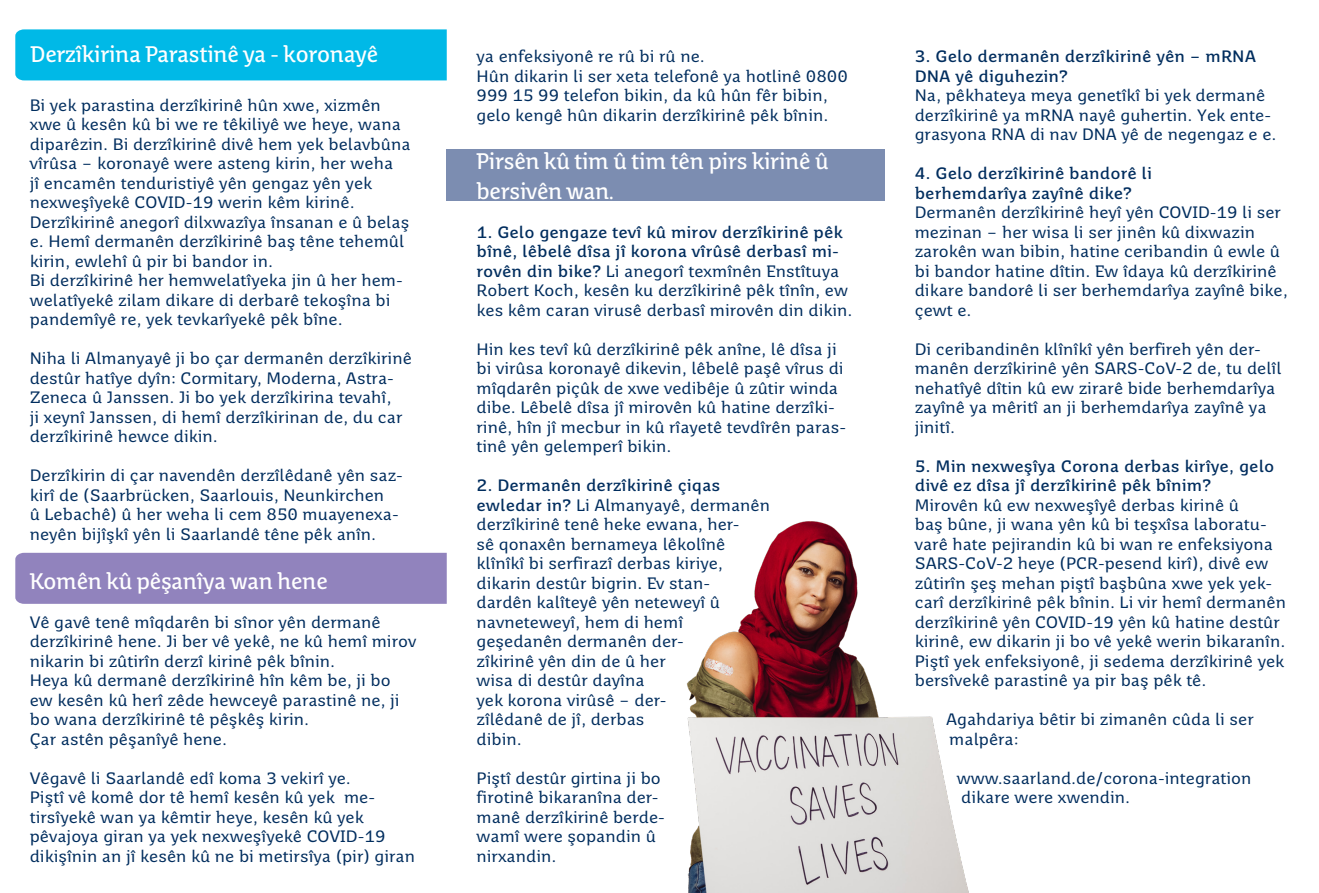
<style>
.page{position:relative;width:1319px;height:893px;background:#fff}
.page>*{position:absolute;margin:0;border:0;box-sizing:border-box;transform-origin:0 0}
.Fließtextüberschrift{font:22.5px/29.2px "Saar 1450 Headline";letter-spacing:-.01em;color:#fff}
.Fließtext{font:16.5px/19.5px "Saar 1450 Text";color:#002d5e}
.Fließtext-2{font:700 16.5px "Saar 1450 Text";color:#002d5e}
.s1{font-weight:700}
</style>
<div class="page">
<div style="left:446px;top:150px;width:438px;height:51px;background:#7c8db1"></div>
<div style="left:15px;top:29px;width:431px;height:51px;background:#00b9e7"></div>
<div style="left:15px;top:553px;width:431px;height:51px;background:#9183bd"></div>
<img style="left:687px;top:521px;width:282px;height:372px">
<p class="Fließtextüberschrift" style="left:30px;top:40px;width:350px">Derzîkirina Parastinê ya - koronayê</p>
<p class="Fließtext" style="left:476px;top:46px;width:230px">ya enfeksiyonê re rû bi rû ne.</p>
<p class="Fließtext" style="left:476px;top:66px;width:373px">Hûn dikarin li ser xeta telefonê ya hotlinê 0800<br>999 15 99 telefon bikin, da kû hûn fêr bibin, gelo kengê hûn dikarin derzîkirinê pêk bînin.</p>
<p class="Fließtextüberschrift" style="left:476px;top:147px;width:353px">Pirsên kû tim û tim tên pirs kirinê û bersivên wan.</p>
<p class="Fließtext" style="left:476px;top:222px;width:377px"><span class="s1">1. Gelo gengaze tevî kû mirov derzîkirinê pêk bînê, lêbelê dîsa jî korona vîrûsê derbasî mi&shy;rovên din bike?</span> Li anegorî texmînên Enstîtuya Robert Koch, kesên ku derzîkirinê pêk tînîn, ew kes kêm caran virusê derbasî mirovên din dikin.</p>
<p class="Fließtext" style="left:476px;top:339px;width:371px">Hin kes tevî kû derzîkirinê pêk anîne, lê dîsa ji bi virûsa koronayê dikevin, lêbelê paşê vîrus di mîqdarên piçûk de xwe vedibêje û zûtir winda dibe. Lêbelê dîsa jî mirovên kû hatine derzîki&shy;rinê, hîn jî mecbur in kû rîayetê tevdîrên paras&shy;tinê yên gelemperî bikin.</p>
<p class="Fließtext-2" style="left:476px;top:475px;width:245px">2. Dermanên derzîkirinê çiqas</p>
<p class="Fließtext" style="left:476px;top:495px;width:295px"><span class="s1">ewledar in?</span> Li Almanyayê, dermanên</p>
<p class="Fließtext" style="left:476px;top:514px;width:265px">derzîkirinê tenê heke ewana, her&shy;sê qonaxên bernameya lêkolînê klînîkî bi serfirazî derbas kiriye, dikarin destûr bigrin. Ev stan&shy;dardên kalîteyê yên neteweyî û navneteweyî, hem di hemî geşedanên dermanên der&shy;zîkirinê yên din de û her<br>wisa di destûr dayîna<br>yek korona virûsê – der-<br>zîlêdanê de jî, derbas<br>dibin.</p>
<p class="Fließtext" style="left:476px;top:768px;width:190px">Piştî destûr girtina ji bo firotinê bikaranîna der&shy;manê derzîkirinê berde&shy;wamî were şopandin û nirxandin.</p>
<p class="Fließtext" style="left:30px;top:95px;width:382px">Bi yek parastina derzîkirinê hûn xwe, xizmên xwe û kesên kû bi we re têkiliyê we heye, wana diparêzin. Bi derzîkirinê divê hem yek belavbûna vîrûsa – koronayê were asteng kirin, her weha<br>jî encamên tenduristiyê yên gengaz yên yek nexweşîyekê COVID-19 werin kêm kirinê.</p>
<p class="Fließtext" style="left:30px;top:212px;width:381px">Derzîkirinê anegorî dilxwazîya însanan e û belaş e. Hemî dermanên derzîkirinê baş têne tehemûl kirin, ewlehî û pir bi bandor in.</p>
<p class="Fließtext" style="left:30px;top:271px;width:374px">Bi derzîkirinê her hemwelatîyeka jin û her hem&shy;welatîyekê zilam dikare di derbarê tekoşîna bi pandemîyê re, yek tevkarîyekê pêk bîne.</p>
<p class="Fließtext" style="left:30px;top:349px;width:383px">Niha li Almanyayê ji bo çar dermanên derzîkirinê destûr hatîye dyîn: Cormitary, Moderna, Astra-Zeneca û Janssen. Ji bo yek derzîkirina tevahî,<br>ji xeynî Janssen, di hemî derzîkirinan de, du car derzîkirinê hewce dikin.</p>
<p class="Fließtext" style="left:30px;top:466px;width:374px">Derzîkirin di çar navendên derzîlêdanê yên saz&shy;kirî de (Saarbrücken, Saarlouis, Neunkirchen<br>û Lebachê) û her weha li cem 850 muayenexa&shy;neyên bijîşkî yên li Saarlandê têne pêk anîn.</p>
<p class="Fließtextüberschrift" style="left:30px;top:567px;width:299px">Komên kû pêşanîya wan hene</p>
<p class="Fließtext" style="left:30px;top:612px;width:388px">Vê gavê tenê mîqdarên bi sînor yên dermanê derzîkirinê hene. Ji ber vê yekê, ne kû hemî mirov nikarin bi zûtirîn derzî kirinê pêk bînin.</p>
<p class="Fließtext" style="left:30px;top:670px;width:371px">Heya kû dermanê derzîkirinê hîn kêm be, ji bo ew kesên kû herî zêde hewceyê parastinê ne, ji bo wana derzîkirinê tê pêşkêş kirin.</p>
<p class="Fließtext" style="left:30px;top:729px;width:199px">Çar astên pêşanîyê hene.</p>
<p class="Fließtext" style="left:30px;top:768px;width:323px">Vêgavê li Saarlandê edî koma 3 vekirî ye.</p>
<p class="Fließtext" style="left:30px;top:787px;width:387px">Piştî vê komê dor tê hemî kesên kû yek me&shy;tirsîyekê wan ya kêmtir heye, kesên kû yek pêvajoya giran ya yek nexweşîyekê COVID-19 dikişînin an jî kesên kû ne bi metirsîya (pir) giran</p>
<p class="Fließtext" style="left:914px;top:46px;width:363px"><span class="s1">3. Gelo dermanên derzîkirinê yên – mRNA DNA yê diguhezin?<br></span>Na, pêkhateya meya genetîkî bi yek dermanê derzîkirinê ya mRNA nayê guhertin. Yek ente&shy;grasyona RNA di nav DNA yê de negengaz e e.</p>
<p class="Fließtext-2" style="left:914px;top:163px;width:239px">4. Gelo derzîkirinê bandorê li</p>
<p class="Fließtext-2" style="left:914px;top:183px;width:219px">berhemdarîya zayînê dike?</p>
<p class="Fließtext" style="left:914px;top:202px;width:374px">Dermanên derzîkirinê heyî yên COVID-19 li ser mezinan – her wisa li ser jinên kû dixwazin zarokên wan bibin, hatine ceribandin û ewle û bi bandor hatine dîtin. Ew îdaya kû derzîkirinê dikare bandorê li ser berhemdarîya zayînê bike, çewt e.</p>
<p class="Fließtext" style="left:914px;top:339px;width:368px">Di ceribandinên klînîkî yên berfireh yên der&shy;manên derzîkirinê yên SARS-CoV-2 de, tu delîl nehatîyê dîtin kû ew zirarê bide berhemdarîya zayînê ya mêritî an ji berhemdarîya zayînê ya jinitî.</p>
<p class="Fließtext" style="left:914px;top:456px;width:373px"><span class="s1">5. Min nexweşîya Corona derbas kirîye, gelo divê ez dîsa jî derzîkirinê pêk bînim?<br></span>Mirovên kû ew nexweşîyê derbas kirinê û<br>baş bûne, ji wana yên kû bi teşxîsa laboratu&shy;varê hate pejirandin kû bi wan re enfeksiyona SARS-CoV-2 heye (PCR-pesend kirî), divê ew zûtirîn şeş mehan piştî başbûna xwe yek yek&shy;carî derzîkirinê pêk bînin. Li vir hemî dermanên derzîkirinê yên COVID-19 yên kû hatine destûr kirinê, ew dikarin ji bo vê yekê werin bikaranîn.<br>Piştî yek enfeksiyonê, ji sedema derzîkirinê yek bersîvekê parastinê ya pir baş pêk tê.</p>
<p class="Fließtext" style="left:946px;top:709px;width:309px">Agahdariya bêtir bi zimanên cûda li ser malpêra:</p>
<p class="Fließtext" style="left:956px;top:768px;width:296px">www.saarland.de/corona-integration dikare were xwendin.</p>
</div>
